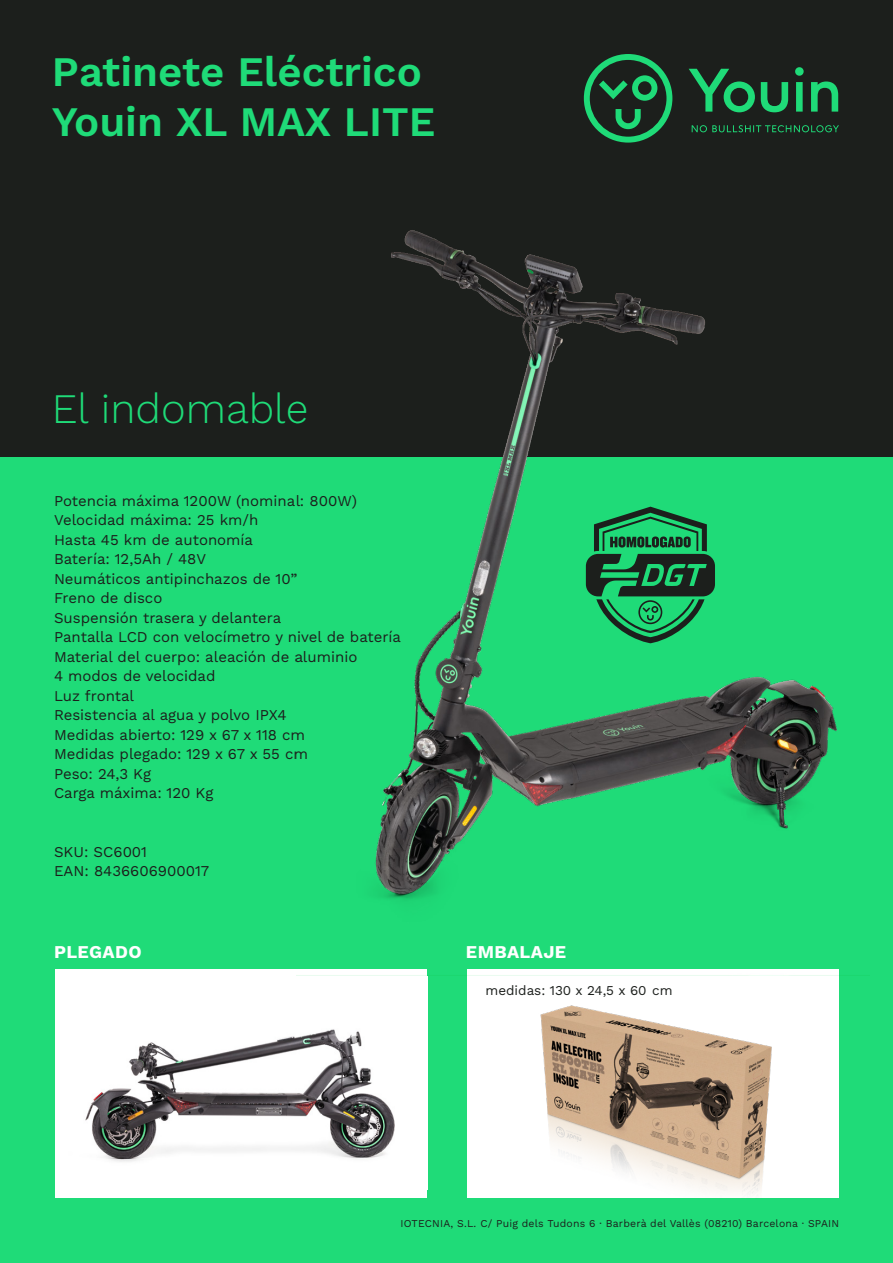
<style>
.page{position:relative;width:893px;height:1263px;background:#1fdb78}
.page>*{position:absolute;margin:0;border:0;box-sizing:border-box;transform-origin:0 0}
.t1{font:600 42px "Work Sans";color:#1fdb78}
.t2{font:300 42px "Work Sans";color:#1fdb78}
.t3{font:700 18px "Work Sans";letter-spacing:.02em;color:#fff}
.t4{font:15px "Work Sans";color:#1c1f1c}
.t5{font:13.5px "Work Sans";color:#1c1f1c}
.t6{font:10.5px "Work Sans";letter-spacing:.015em;color:#1c1f1c}
</style>
<div class="page">
<div style="left:0;top:0;width:893px;height:457px;background:#1c1f1c"></div>
<svg style="left:584px;top:54px;width:255px;height:89px"></svg>
<div style="left:55px;top:969px;width:372px;height:229px;background:#fff"></div>
<img style="left:85px;top:1029px;width:310px;height:133px">
<div style="left:467px;top:969px;width:372px;height:229px;background:#fff"></div>
<img style="left:540px;top:1005px;width:232px;height:189px">
<img style="left:375px;top:230px;width:462px;height:671px">
<svg style="left:586px;top:507px;width:129px;height:136px"></svg>
<p class="t1" style="left:52px;top:40px;width:371px">Patinete Eléctrico</p>
<p class="t1" style="left:52px;top:90px;width:385px">Youin XL MAX LITE</p>
<p class="t2" style="left:52px;top:377px;width:259px">El indomable</p>
<p class="t4" style="left:54px;top:489px;width:304px">Potencia máxima 1200W (nominal: 800W)</p>
<p class="t4" style="left:54px;top:509px;width:206px">Velocidad máxima: 25 km/h</p>
<p class="t4" style="left:54px;top:528px;width:201px">Hasta 45 km de autonomía</p>
<p class="t4" style="left:54px;top:548px;width:154px">Batería: 12,5Ah / 48V</p>
<p class="t4" style="left:54px;top:567px;width:245px">Neumáticos antipinchazos de 10”</p>
<p class="t4" style="left:54px;top:587px;width:110px">Freno de disco</p>
<p class="t4" style="left:54px;top:606px;width:229px">Suspensión trasera y delantera</p>
<p class="t4" style="left:54px;top:626px;width:349px">Pantalla LCD con velocímetro y nivel de batería</p>
<p class="t4" style="left:54px;top:645px;width:305px">Material del cuerpo: aleación de aluminio</p>
<p class="t4" style="left:54px;top:665px;width:163px">4 modos de velocidad</p>
<p class="t4" style="left:54px;top:684px;width:82px">Luz frontal</p>
<p class="t4" style="left:54px;top:704px;width:234px">Resistencia al agua y polvo IPX4</p>
<p class="t4" style="left:54px;top:723px;width:252px">Medidas abierto: 129 x 67 x 118 cm</p>
<p class="t4" style="left:54px;top:743px;width:255px">Medidas plegado: 129 x 67 x 55 cm</p>
<p class="t4" style="left:54px;top:762px;width:99px">Peso: 24,3 Kg</p>
<p class="t4" style="left:54px;top:782px;width:161px">Carga máxima: 120 Kg</p>
<p class="t4" style="left:54px;top:840px;width:95px">SKU: SC6001</p>
<p class="t4" style="left:54px;top:860px;width:157px">EAN: 8436606900017</p>
<p class="t3" style="left:54px;top:938px;width:89px">PLEGADO</p>
<p class="t3" style="left:466px;top:938px;width:102px">EMBALAJE</p>
<p class="t5" style="left:485px;top:980px;width:189px">medidas: 130 x 24,5 x 60 cm</p>
<p class="t6" style="left:401px;top:1216px;width:440px">IOTECNIA, S.L. C/ Puig dels Tudons 6 · Barberà del Vallès (08210) Barcelona · SPAIN</p>
</div>
